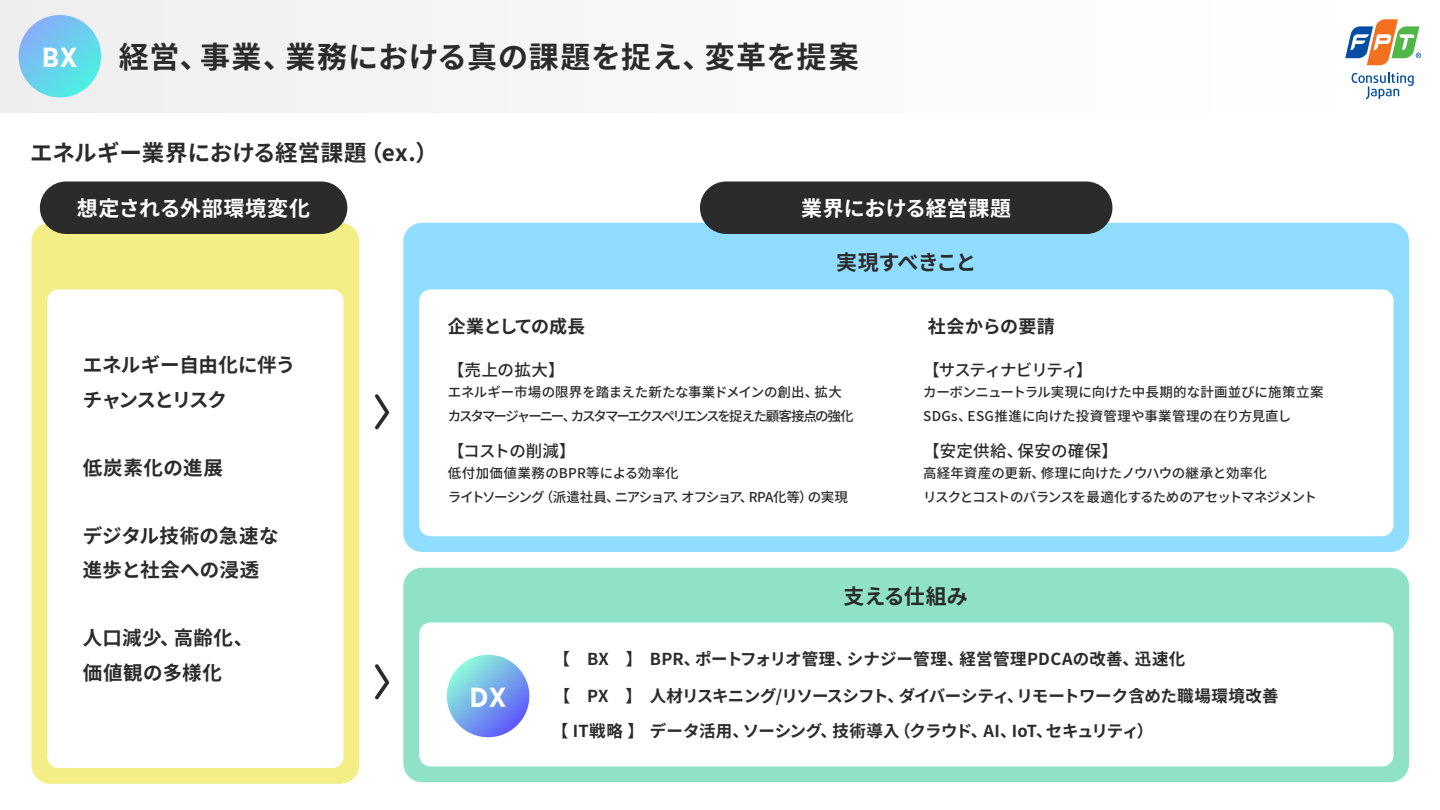
<style>
.page{position:relative;width:1440px;height:810px;background:#fff}
.page>*{position:absolute;margin:0;border:0;box-sizing:border-box;transform-origin:0 0}
.t1{font:700 30px "Noto Sans JP";letter-spacing:.025em;color:#2b2b2b}
.t2{font:700 27.53px "BR Omega";color:#fff}
.t3{font:700 22.5px "Noto Sans JP";letter-spacing:.005em;color:#2b2b2b}
.t4{font:700 21px "Noto Sans JP";letter-spacing:.025em;color:#fff}
.t5{font:700 21px "Noto Sans JP";letter-spacing:.005em;color:#fff}
.t6{font:700 21px "Noto Sans JP";letter-spacing:-.065em;color:#2b2b2b}
.t7{font:700 21px "Noto Sans JP";letter-spacing:-.035em;color:#2b2b2b}
.t8{font:700 19.5px/34.1px "Noto Sans JP";letter-spacing:.01em;color:#2b2b2b}
.t9{font:700 19.5px/34.1px "Noto Sans JP";letter-spacing:-.035em;color:#2b2b2b}
.t10{font:700 19.5px "Noto Sans JP";letter-spacing:.035em;color:#2b2b2b}
.t11{font:700 18px "Noto Sans JP";letter-spacing:-.045em;color:#2b2b2b}
.t12{font:700 18px "Noto Sans JP";letter-spacing:.02em;color:#2b2b2b}
.t13{font:700 16.5px/34.9px "Noto Sans JP";color:#2b2b2b}
.t14{font:700 16.5px "Noto Sans JP";letter-spacing:-.035em;color:#2b2b2b}
.t15{font:500 16.5px "Noto Sans JP";letter-spacing:-.02em;color:#2b2b2b}
.t16{font:500 16.5px "Noto Sans JP";letter-spacing:.02em;color:#2b2b2b}
.t17{font:500 16.5px "Noto Sans JP";letter-spacing:-.07em;color:#2b2b2b}
.t18{font:500 13.5px/24px "Noto Sans JP";letter-spacing:-.025em;color:#2b2b2b}
.t19{font:500 13.5px/24px "Noto Sans JP";letter-spacing:-.085em;color:#2b2b2b}
.t20{font:500 13.5px/24px "Noto Sans JP";letter-spacing:.005em;color:#2b2b2b}
</style>
<div class="page">
<div style="left:0;top:0;width:1440px;height:112px;background:#f8f8f8"></div>
<div style="left:32px;top:223px;width:327px;height:561px;background:#f3ee86;border-radius:19px"></div>
<div style="left:47px;top:290px;width:297px;height:478px;background:#fff;border-radius:11px"></div>
<div style="left:403px;top:223px;width:1006px;height:329px;background:#90ddff;border-radius:19px"></div>
<div style="left:419px;top:290px;width:975px;height:246px;background:#fff;border-radius:11px"></div>
<div style="left:403px;top:568px;width:1006px;height:214px;background:#8fe2c8;border-radius:19px"></div>
<div style="left:419px;top:622px;width:975px;height:144px;background:#fff;border-radius:11px"></div>
<svg style="left:1352px;top:72px;width:62px;height:27px"></svg>
<svg style="left:1345px;top:19px;width:76px;height:46px"></svg>
<div style="left:40px;top:182px;width:307px;height:52px;background:#2b2b2b;border-radius:26px"></div>
<div style="left:700px;top:182px;width:412px;height:52px;background:#2b2b2b;border-radius:26px"></div>
<svg style="left:375px;top:394px;width:15px;height:36px"></svg>
<svg style="left:375px;top:664px;width:15px;height:36px"></svg>
<svg style="left:19px;top:15px;width:82px;height:83px;background:#6aceed"></svg>
<svg style="left:447px;top:655px;width:82px;height:82px;background:#75a9ea"></svg>
<h2 class="t2" style="left:42px;top:40px;width:37px">BX</h2>
<h1 class="t1" style="left:119px;top:41px;width:741px">経営、事業、業務における真の課題を捉え、変革を提案</h1>
<h3 class="t3" style="left:30px;top:140px;width:409px">エネルギー業界における経営課題（ex.）</h3>
<h3 class="t4" style="left:77px;top:196px;width:235px">想定される外部環境変化</h3>
<h3 class="t5" style="left:801px;top:196px;width:212px">業界における経営課題</h3>
<h3 class="t9" style="left:83px;top:349px;width:214px">エネルギー自由化に伴うチャンスとリスク</h3>
<h3 class="t10" style="left:83px;top:457px;width:142px">低炭素化の進展</h3>
<h3 class="t8" style="left:83px;top:519px;width:197px">デジタル技術の急速な進歩と社会への浸透</h3>
<h3 class="t8" style="left:83px;top:622px;width:172px">人口減少、高齢化、価値観の多様化</h3>
<h3 class="t11" style="left:448px;top:316px;width:139px">企業としての成長</h3>
<h3 class="t6" style="left:836px;top:251px;width:142px">実現すべきこと</h3>
<h3 class="t12" style="left:928px;top:316px;width:129px">社会からの要請</h3>
<p class="t15" style="left:448px;top:360px;width:118px">【売上の拡大】</p>
<p class="t19" style="left:448px;top:381px;width:407px">エネルギー市場の限界を踏まえた新たな事業ドメインの創出、拡大カスタマージャーニー、カスタマーエクスペリエンスを捉えた顧客接点の強化</p>
<p class="t15" style="left:448px;top:441px;width:130px">【コストの削減】</p>
<p class="t18" style="left:448px;top:462px;width:402px">低付加価値業務のBPR等による効率化<br>ライトソーシング（派遣社員、ニアショア、オフショア、RPA化等）の実現</p>
<p class="t17" style="left:923px;top:360px;width:171px">【サスティナビリティ】</p>
<p class="t20" style="left:923px;top:381px;width:402px">カーボンニュートラル実現に向けた中長期的な計画並びに施策立案<br>SDGs、ESG推進に向けた投資管理や事業管理の在り方見直し</p>
<p class="t16" style="left:923px;top:441px;width:196px">【安定供給、保安の確保】</p>
<p class="t18" style="left:923px;top:462px;width:395px">高経年資産の更新、修理に向けたノウハウの継承と効率化<br>リスクとコストのバランスを最適化するためのアセットマネジメント</p>
<h2 class="t2" style="left:470px;top:680px;width:38px">DX</h2>
<h3 class="t7" style="left:843px;top:584px;width:126px">支える仕組み</h3>
<p class="t13" style="left:553px;top:641px;width:633px">【 BX 】 BPR、ポートフォリオ管理、シナジー管理、経営管理PDCAの改善、迅速化</p>
<p class="t13" style="left:552px;top:679px;width:603px">【 PX 】<br>【 IT戦略 】データ活用、ソーシング、技術導入（クラウド、AI、IoT、セキュリティ）</p>
<p class="t14" style="left:650px;top:686px;width:630px">人材リスキニング/リソースシフト、ダイバーシティ、リモートワーク含めた職場環境改善</p>
</div>
